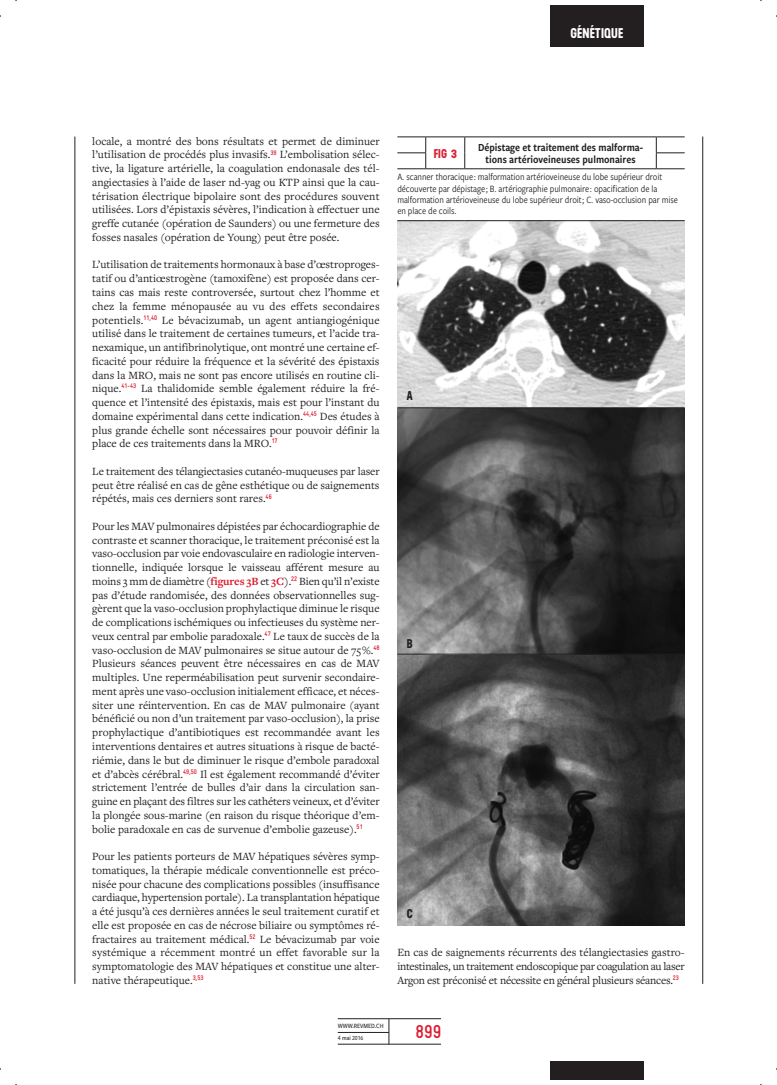
<style>
.page{position:relative;width:777px;height:1085px;background:#fff}
.page>*{position:absolute;margin:0;border:0;box-sizing:border-box;transform-origin:0 0}
.t1{font:700 18.75px "Gravur Condensed Pro";color:#db2032}
.t2{font:700 14.12px "Neusa";letter-spacing:.01em;color:#fff}
.t3{font:700 12.75px "Neusa";color:#db2032}
.t4{font:700 12.75px "Neusa";color:#231f20}
.t5{font:11.5px/13.8px "Freight Text Pro";color:#231f20;text-align:justify}
.t6{font:11.25px/12.5px "Freight Sans Cnd Pro Semi";color:#231f20;text-align:center}
.t7{font:10px/11.2px "Freight Sans Cnd Pro";letter-spacing:-.01em;color:#231f20}
.t8{font:500 6.75px "Freight Sans Cnd Pro";color:#231f20}
.t9{font:500 6.5px "Freight Sans Cnd Pro";color:#231f20}
.s1{font-weight:700;color:#db2032}
</style>
<div class="page">
<div style="left:549px;top:5px;width:94px;height:41px;background:#231f20"></div>
<div style="left:549px;top:1060px;width:94px;height:19px;background:#231f20"></div>
<hr style="left:337px;top:1018px;width:104px;height:1px;background:#231f20">
<hr style="left:337px;top:1043px;width:104px;height:1px;background:#231f20">
<hr style="left:337px;top:1032px;width:51px;height:1px;background:#231f20">
<svg style="left:388px;top:1018px;width:1px;height:26px"></svg>
<hr style="left:74px;top:136px;width:1px;height:847px;background:#231f20">
<hr style="left:702px;top:136px;width:1px;height:847px;background:#231f20">
<img style="left:397px;top:221px;width:287px;height:704px">
<svg style="left:397px;top:220px;width:28px;height:1px"></svg>
<hr style="left:425px;top:220px;width:39px;height:1px;background:#231f20">
<hr style="left:464px;top:220px;width:192px;height:1px;background:#231f20">
<svg style="left:656px;top:220px;width:28px;height:1px"></svg>
<svg style="left:397px;top:136px;width:287px;height:33px"></svg>
<hr style="left:397px;top:407px;width:287px;height:1px;background:#231f20">
<hr style="left:397px;top:653px;width:287px;height:1px;background:#231f20">
<p class="t2" style="left:570px;top:24px;width:54px">GÉNÉTIQUE</p>
<p class="t5" style="left:92px;top:134px;width:289px">locale, a montré des bons résultats et permet de diminuer l’utilisation de procédés plus invasifs.<sup>39</sup> L’embolisation sélec&shy;tive, la ligature artérielle, la coagulation endonasale des tél&shy;angiectasies à l’aide de laser nd-yag ou KTP ainsi que la cau&shy;térisation électrique bipolaire sont des procédures souvent utilisées. Lors d’épistaxis sévères, l’indication à effectuer une greffe cutanée (opération de Saunders) ou une fermeture des fosses nasales (opération de Young) peut être posée.</p>
<p class="t5" style="left:92px;top:257px;width:289px">L’utilisation de traitements hormonaux à base d’œstroproges&shy;tatif ou d’antiœstrogène (tamoxifène) est proposée dans cer&shy;tains cas mais reste controversée, surtout chez l’homme et chez la femme ménopausée au vu des effets secondaires potentiels.<sup>11,40</sup> Le bévacizumab, un agent antiangiogénique utilisé dans le traitement de certaines tumeurs, et l’acide tra&shy;nexamique, un antifibrinolytique, ont montré une certaine ef&shy;ficacité pour réduire la fréquence et la sévérité des épistaxis dans la MRO, mais ne sont pas encore utilisés en routine cli&shy;nique.<sup>41-43</sup> La thalidomide semble également réduire la fré&shy;quence et l’intensité des épistaxis, mais est pour l’instant du domaine expérimental dans cette indication.<sup>44,45</sup> Des études à plus grande échelle sont nécessaires pour pouvoir définir la place de ces traitements dans la MRO.<sup>17</sup></p>
<p class="t5" style="left:92px;top:464px;width:289px">Le traitement des télangiectasies cutanéo-muqueuses par laser peut être réalisé en cas de gêne esthétique ou de saignements répétés, mais ces derniers sont rares.<sup>46</sup></p>
<p class="t5" style="left:92px;top:519px;width:289px">Pour les MAV pulmonaires dépistées par échocardiographie de contraste et scanner thoracique, le traitement préconisé est la vaso-occlusion par voie endovasculaire en radiologie interven&shy;tionnelle, indiquée lorsque le vaisseau afférent mesure au moins 3 mm de diamètre (<span class="s1">figures 3B</span> et <span class="s1">3C</span>).<sup>22</sup> Bien qu’il n’existe pas d’étude randomisée, des données observationnelles sug&shy;gèrent que la vaso-occlusion prophylactique diminue le risque de complications ischémiques ou infectieuses du système ner&shy;veux central par embolie paradoxale.<sup>47</sup> Le taux de succès de la vaso-occlusion de MAV pulmonaires se situe autour de 75 %.<sup>48<br></sup>Plusieurs séances peuvent être nécessaires en cas de MAV multiples. Une reperméabilisation peut survenir secondaire&shy;ment après une vaso-occlusion initialement efficace, et néces&shy;siter une réintervention. En cas de MAV pulmonaire (ayant bénéficié ou non d’un traitement par vaso-occlusion), la prise prophylactique d’antibiotiques est recommandée avant les interventions dentaires et autres situations à risque de bacté&shy;riémie, dans le but de diminuer le risque d’embole paradoxal et d’abcès cérébral.<sup>49,50</sup> Il est également recommandé d’éviter strictement l’entrée de bulles d’air dans la circulation san&shy;guine en plaçant des filtres sur les cathéters veineux, et d’éviter la plongée sous-marine (en raison du risque théorique d’em&shy;bolie paradoxale en cas de survenue d’embolie gazeuse).<sup>51</sup></p>
<p class="t5" style="left:92px;top:849px;width:289px">Pour les patients porteurs de MAV hépatiques sévères symp&shy;tomatiques, la thérapie médicale conventionnelle est préco&shy;nisée pour chacune des complications possibles (insuffisance cardiaque, hypertension portale). La transplantation hépatique a été jusqu’à ces dernières années le seul traitement curatif et elle est proposée en cas de nécrose biliaire ou symptômes ré&shy;fractaires au traitement médical.<sup>52</sup> Le bévacizumab par voie systémique a récemment montré un effet favorable sur la symptomatologie des MAV hépatiques et constitue une alter&shy;native thérapeutique.<sup>3,53</sup></p>
<p class="t3" style="left:433px;top:144px;width:25px">FIG 3</p>
<p class="t6" style="left:477px;top:140px;width:166px">Dépistage et traitement des malforma&shy;tions artérioveineuses pulmonaires</p>
<p class="t7" style="left:397px;top:171px;width:282px">A. scanner thoracique : malformation artérioveineuse du lobe supérieur droit découverte par dépistage ; B. artériographie pulmonaire : opacification de la malformation artérioveineuse du lobe supérieur droit ; C. vaso-occlusion par mise en place de coils.</p>
<p class="t4" style="left:406px;top:387px;width:7px">A</p>
<p class="t4" style="left:406px;top:634px;width:7px">B</p>
<p class="t4" style="left:406px;top:905px;width:7px">C</p>
<p class="t5" style="left:397px;top:945px;width:289px">En cas de saignements récurrents des télangiectasies gastro&shy;intestinales, un traitement endoscopique par coagulation au laser Argon est préconisé et nécessite en général plusieurs séances.<sup>23</sup></p>
<p class="t8" style="left:338px;top:1020px;width:47px">WWW.REVMED.CH</p>
<p class="t9" style="left:338px;top:1033px;width:27px">4 MAI 2016</p>
<h1 class="t1" style="left:415px;top:1021px;width:27px">899</h1>
</div>
